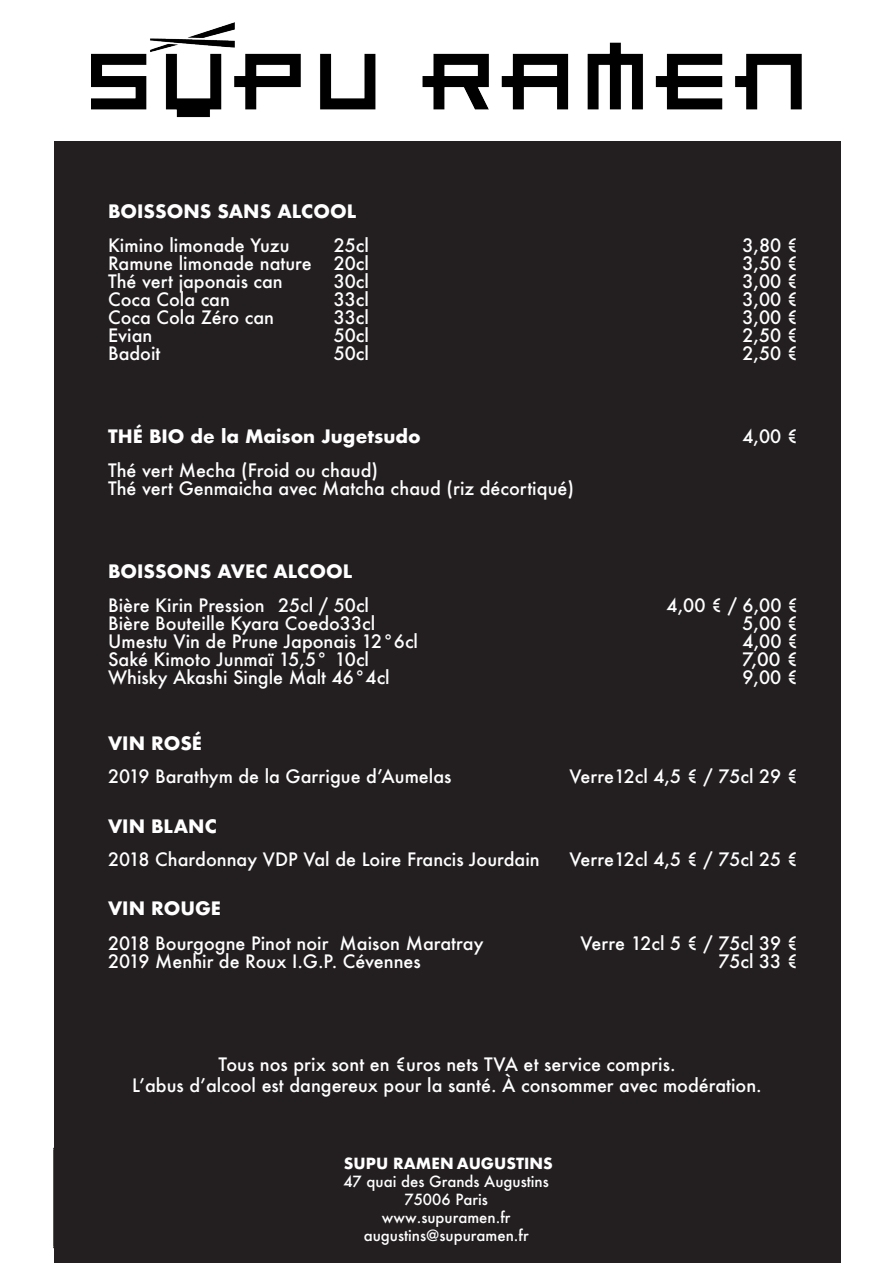
<style>
.page{position:relative;width:893px;height:1263px;background:#fff}
.page>*{position:absolute;margin:0;border:0;box-sizing:border-box;transform-origin:0 0}
.t1{font:500 18px/18px "Futura";color:#fff}
.t2{font:700 18px "Futura";color:#fff}
.t3{font:500 18px "Futura";color:#fff;scale:1.05 1}
.t4{font:500 15px/17.9px "Futura";color:#fff;text-align:center}
.t5{font:700 15px "Futura";color:#fff}
</style>
<div class="page">
<div style="left:54px;top:141px;width:786px;height:1122px;background:#231f20"></div>
<hr style="left:53px;top:1148px;width:263px;height:1px;background:#231f20">
<hr style="left:53px;top:1149px;width:2px;height:98px;background:#231f20">
<hr style="left:578px;top:1148px;width:263px;height:1px;background:#231f20">
<hr style="left:839px;top:1149px;width:2px;height:98px;background:#231f20">
<hr style="left:53px;top:1247px;width:263px;height:1px;background:#231f20">
<hr style="left:578px;top:1247px;width:263px;height:1px;background:#231f20">
<img style="left:92px;top:22px;width:709px;height:96px">
<p class="t2" style="left:108px;top:198px;width:250px">BOISSONS SANS ALCOOL</p>
<p class="t1" style="left:108px;top:236px;width:183px">Kimino limonade Yuzu</p>
<p class="t1" style="left:334px;top:236px;width:37px">25cl</p>
<p class="t1" style="left:742px;top:236px;width:57px">3,80 €</p>
<p class="t1" style="left:108px;top:254px;width:262px">Ramune limonade nature 20cl</p>
<p class="t1" style="left:742px;top:254px;width:57px">3,50 €</p>
<p class="t1" style="left:108px;top:272px;width:176px">Thé vert japonais can</p>
<p class="t1" style="left:334px;top:272px;width:37px">30cl</p>
<p class="t1" style="left:742px;top:272px;width:57px">3,00 €</p>
<p class="t1" style="left:108px;top:290px;width:123px">Coca Cola can</p>
<p class="t1" style="left:334px;top:290px;width:37px">33cl</p>
<p class="t1" style="left:742px;top:290px;width:57px">3,00 €</p>
<p class="t1" style="left:108px;top:308px;width:168px">Coca Cola Zéro can</p>
<p class="t1" style="left:334px;top:308px;width:37px">33cl</p>
<p class="t1" style="left:742px;top:308px;width:57px">3,00 €</p>
<p class="t1" style="left:108px;top:326px;width:46px">Evian</p>
<p class="t1" style="left:334px;top:326px;width:37px">50cl</p>
<p class="t1" style="left:742px;top:326px;width:57px">2,50 €</p>
<p class="t1" style="left:108px;top:344px;width:54px">Badoit</p>
<p class="t1" style="left:334px;top:344px;width:37px">50cl</p>
<p class="t1" style="left:742px;top:344px;width:57px">2,50 €</p>
<p class="t2" style="left:108px;top:423px;width:314px">THÉ BIO de la Maison Jugetsudo</p>
<p class="t1" style="left:742px;top:427px;width:57px">4,00 €</p>
<p class="t1" style="left:108px;top:461px;width:468px">Thé vert Mecha (Froid ou chaud)<br>Thé vert Genmaicha avec Matcha chaud (riz décortiqué)</p>
<p class="t2" style="left:108px;top:558px;width:246px">BOISSONS AVEC ALCOOL</p>
<p class="t1" style="left:108px;top:596px;width:262px">Bière Kirin Pression 25cl / 50cl</p>
<p class="t1" style="left:667px;top:596px;width:133px">4,00 € / 6,00 €</p>
<p class="t1" style="left:108px;top:614px;width:269px">Bière Bouteille Kyara Coedo33cl</p>
<p class="t1" style="left:742px;top:614px;width:57px">5,00 €</p>
<p class="t1" style="left:108px;top:632px;width:312px">Umestu Vin de Prune Japonais 12°6cl</p>
<p class="t1" style="left:742px;top:632px;width:57px">4,00 €</p>
<p class="t1" style="left:108px;top:650px;width:262px">Saké Kimoto Junmaï 15,5° 10cl</p>
<p class="t3" style="left:742px;top:647px;width:55px">7,00 €</p>
<p class="t1" style="left:108px;top:668px;width:283px">Whisky Akashi Single Malt 46°4cl</p>
<p class="t1" style="left:742px;top:668px;width:57px">9,00 €</p>
<p class="t2" style="left:108px;top:730px;width:96px">VIN ROSÉ</p>
<p class="t1" style="left:108px;top:767px;width:345px">2019 Barathym de la Garrigue d’Aumelas</p>
<p class="t1" style="left:569px;top:767px;width:230px">Verre12cl 4,5 € / 75cl 29 €</p>
<p class="t2" style="left:108px;top:813px;width:110px">VIN BLANC</p>
<p class="t1" style="left:108px;top:850px;width:433px">2018 Chardonnay VDP Val de Loire Francis Jourdain</p>
<p class="t1" style="left:569px;top:850px;width:230px">Verre12cl 4,5 € / 75cl 25 €</p>
<p class="t2" style="left:108px;top:895px;width:115px">VIN ROUGE</p>
<p class="t1" style="left:108px;top:934px;width:377px">2018 Bourgogne Pinot noir Maison Maratray</p>
<p class="t1" style="left:580px;top:934px;width:219px">Verre 12cl 5 € / 75cl 39 €</p>
<p class="t1" style="left:108px;top:952px;width:314px">2019 Menhir de Roux I.G.P. Cévennes</p>
<p class="t1" style="left:718px;top:952px;width:81px">75cl 33 €</p>
<p class="t1" style="left:132px;top:1054px;width:631px;line-height:21px;text-align:center">Tous nos prix sont en €uros nets TVA et service compris.<br>L’abus d’alcool est dangereux pour la santé. À consommer avec modération.</p>
<p class="t5" style="left:344px;top:1153px;width:210px">SUPU RAMEN AUGUSTINS</p>
<p class="t4" style="left:343px;top:1172px;width:207px">47 quai des Grands Augustins<br>75006 Paris www.supuramen.fr augustins@supuramen.fr</p>
</div>
